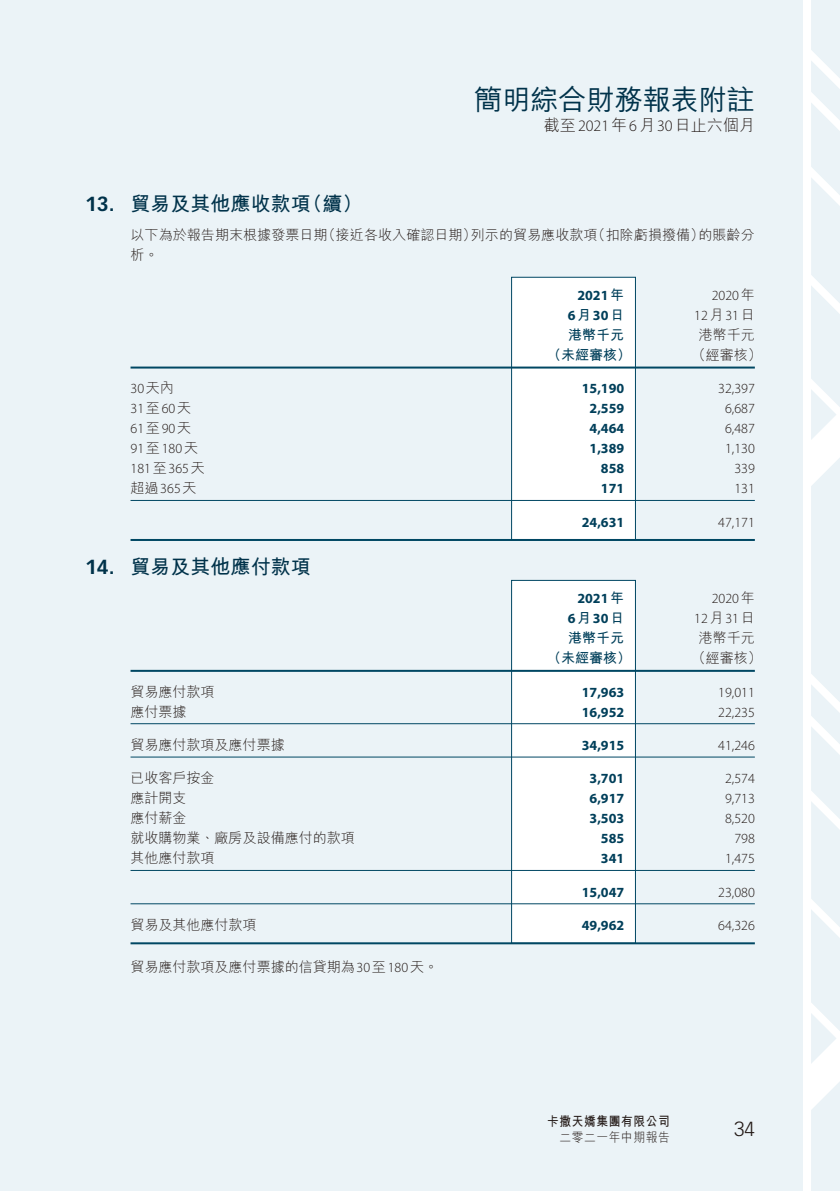
<style>
.page{position:relative;width:840px;height:1191px;background:#fff}
.page>*{position:absolute;margin:0;border:0;box-sizing:border-box;transform-origin:0 0}
.t1{font:500 28px "M Hei HK";color:#00324a}
.Note_Subhead_1{font:700 20px "M Hei HK";color:#00324a}
.Note_Subhead_1-2{font:700 20px "Vectora LT Std";color:#00324a}
.t2{font:300 20px "Vectora LT Std";color:#231916}
.t3{font:300 16px "M Hei HK";color:#231916}
.Note_Table_2_Colume{font:300 14px/20px "M Hei HK";color:#231916}
.Note_Table_2_Colume-2{font:300 14px "Myriad Pro";color:#231916}
.Note_Table_2_Colume-3{font:700 14px "Myriad Pro";color:#003f5a}
.Note_Table_2_Colume-4{font:700 14px "M Hei HK";color:#003f5a}
.t4{font:700 13px "M Hei HK";letter-spacing:.05em;color:#231916;scale:.9 1}
.t5{font:300 13px "M Hei HK";letter-spacing:.05em;color:#231916;scale:.9 1}
.s1{font-family:"Myriad Pro"}
.s2{font-family:"M Hei HK"}
</style>
<div class="page">
<div style="left:1px;top:0;width:838px;height:1191px;background:#ebf3f7"></div>
<svg style="left:810px;top:0;width:29px;height:1191px"></svg>
<div style="left:803px;top:0;width:7px;height:1191px;background:#fff"></div>
<div style="left:511px;top:580px;width:124px;height:363px;background:#fff;border:1px solid #004763"></div>
<div style="left:511px;top:277px;width:124px;height:263px;background:#fff;border:1px solid #004763"></div>
<hr style="left:130px;top:366px;width:624px;height:2px;background:#004763">
<hr style="left:130px;top:500px;width:624px;height:1px;background:#004763">
<hr style="left:130px;top:539px;width:624px;height:2px;background:#004763">
<hr style="left:130px;top:670px;width:624px;height:2px;background:#004763">
<hr style="left:130px;top:723px;width:624px;height:1px;background:#004763">
<hr style="left:130px;top:756px;width:624px;height:1px;background:#004763">
<hr style="left:130px;top:870px;width:624px;height:1px;background:#004763">
<hr style="left:130px;top:903px;width:624px;height:1px;background:#004763">
<hr style="left:130px;top:942px;width:624px;height:2px;background:#004763">
<h1 class="t1" style="left:474px;top:79px;width:281px">簡明綜合財務報表附註</h1>
<p class="t3" style="left:543px;top:117px;width:212px">截至<span class="s1">2021</span>年<span class="s1">6</span>月<span class="s1">30</span>日止六個月</p>
<p class="Note_Subhead_1-2" style="left:85px;top:191px;width:31px">13.</p>
<p class="Note_Subhead_1-2" style="left:85px;top:555px;width:31px">14.</p>
<p class="Note_Subhead_1" style="left:130px;top:189px;width:181px">貿易及其他應收款項</p>
<p class="Note_Subhead_1" style="left:302px;top:189px;width:61px">（續(</p>
<p class="Note_Table_2_Colume" style="left:321px;top:224px;width:156px">（接近各收入確認日期）</p>
<p class="Note_Table_2_Colume" style="left:591px;top:224px;width:114px">（扣除虧損撥備）</p>
<p class="Note_Table_2_Colume" style="left:470px;top:224px;width:128px">列示的貿易應收款項</p>
<p class="Note_Table_2_Colume" style="left:130px;top:224px;width:198px">以下為於報告期末根據發票日期析。</p>
<p class="Note_Table_2_Colume" style="left:698px;top:224px;width:58px">的賬齡分</p>
<p class="Note_Table_2_Colume-3" style="left:577px;top:286px;width:48px">2021<span class="s2">年</span></p>
<p class="Note_Table_2_Colume-2" style="left:711px;top:287px;width:45px">2020 <span class="s2">年</span></p>
<p class="Note_Table_2_Colume-3" style="left:567px;top:306px;width:58px">6<span class="s2">月</span>30<span class="s2">日</span></p>
<p class="Note_Table_2_Colume-2" style="left:693px;top:307px;width:62px">12<span class="s2">月</span>31<span class="s2">日</span></p>
<p class="Note_Table_2_Colume-4" style="left:568px;top:324px;width:57px">港幣千元</p>
<p class="Note_Table_2_Colume" style="left:698px;top:324px;width:57px">港幣千元</p>
<p class="Note_Table_2_Colume-4" style="left:547px;top:344px;width:85px">（未經審核）</p>
<p class="Note_Table_2_Colume" style="left:691px;top:344px;width:71px">（經審核(</p>
<p class="Note_Table_2_Colume-2" style="left:130px;top:380px;width:45px">30<span class="s2">天內</span></p>
<p class="Note_Table_2_Colume-3" style="left:581px;top:379px;width:44px">15,190</p>
<p class="Note_Table_2_Colume-2" style="left:717px;top:380px;width:38px">32,397</p>
<p class="Note_Table_2_Colume-2" style="left:130px;top:400px;width:62px">31<span class="s2">至</span>60<span class="s2">天</span></p>
<p class="Note_Table_2_Colume-3" style="left:589px;top:399px;width:36px">2,559</p>
<p class="Note_Table_2_Colume-2" style="left:724px;top:400px;width:31px">6,687</p>
<p class="Note_Table_2_Colume-2" style="left:130px;top:420px;width:62px">61<span class="s2">至</span>90<span class="s2">天</span></p>
<p class="Note_Table_2_Colume-3" style="left:589px;top:419px;width:36px">4,464</p>
<p class="Note_Table_2_Colume-2" style="left:724px;top:420px;width:31px">6,487</p>
<p class="Note_Table_2_Colume-2" style="left:130px;top:440px;width:69px">91<span class="s2">至</span>180<span class="s2">天</span></p>
<p class="Note_Table_2_Colume-3" style="left:589px;top:439px;width:36px">1,389</p>
<p class="Note_Table_2_Colume-2" style="left:724px;top:440px;width:31px">1,130</p>
<p class="Note_Table_2_Colume-2" style="left:130px;top:460px;width:76px">181<span class="s2">至</span>365<span class="s2">天</span></p>
<p class="Note_Table_2_Colume-3" style="left:600px;top:459px;width:25px">858</p>
<p class="Note_Table_2_Colume-2" style="left:734px;top:460px;width:22px">339</p>
<p class="Note_Table_2_Colume" style="left:130px;top:478px;width:67px">超過<span class="s1">365</span>天</p>
<p class="Note_Table_2_Colume-3" style="left:600px;top:479px;width:25px">171</p>
<p class="Note_Table_2_Colume-2" style="left:734px;top:480px;width:22px">131</p>
<p class="Note_Table_2_Colume-3" style="left:581px;top:513px;width:44px">24,631</p>
<p class="Note_Table_2_Colume-2" style="left:717px;top:513px;width:38px">47,171</p>
<p class="Note_Subhead_1" style="left:130px;top:552px;width:181px">貿易及其他應付款項</p>
<p class="Note_Table_2_Colume-3" style="left:577px;top:589px;width:48px">2021<span class="s2">年</span></p>
<p class="Note_Table_2_Colume-2" style="left:711px;top:590px;width:45px">2020 <span class="s2">年</span></p>
<p class="Note_Table_2_Colume-3" style="left:567px;top:609px;width:58px">6<span class="s2">月</span>30<span class="s2">日</span></p>
<p class="Note_Table_2_Colume-2" style="left:693px;top:610px;width:62px">12<span class="s2">月</span>31<span class="s2">日</span></p>
<p class="Note_Table_2_Colume-4" style="left:568px;top:628px;width:57px">港幣千元</p>
<p class="Note_Table_2_Colume" style="left:698px;top:628px;width:57px">港幣千元</p>
<p class="Note_Table_2_Colume-4" style="left:547px;top:648px;width:85px">（未經審核）</p>
<p class="Note_Table_2_Colume" style="left:691px;top:648px;width:71px">（經審核(</p>
<p class="Note_Table_2_Colume" style="left:130px;top:681px;width:85px">貿易應付款項</p>
<p class="Note_Table_2_Colume-3" style="left:581px;top:682px;width:44px">17,963</p>
<p class="Note_Table_2_Colume-2" style="left:717px;top:683px;width:38px">19,011</p>
<p class="Note_Table_2_Colume" style="left:130px;top:701px;width:57px">應付票據</p>
<p class="Note_Table_2_Colume-3" style="left:581px;top:702px;width:44px">16,952</p>
<p class="Note_Table_2_Colume-2" style="left:717px;top:703px;width:38px">22,235</p>
<p class="Note_Table_2_Colume" style="left:130px;top:734px;width:155px">貿易應付款項及應付票據</p>
<p class="Note_Table_2_Colume-3" style="left:581px;top:736px;width:44px">34,915</p>
<p class="Note_Table_2_Colume-2" style="left:717px;top:737px;width:38px">41,246</p>
<p class="Note_Table_2_Colume" style="left:130px;top:768px;width:85px">已收客戶按金</p>
<p class="Note_Table_2_Colume-3" style="left:589px;top:769px;width:36px">3,701</p>
<p class="Note_Table_2_Colume-2" style="left:724px;top:770px;width:31px">2,574</p>
<p class="Note_Table_2_Colume" style="left:130px;top:788px;width:57px">應計開支</p>
<p class="Note_Table_2_Colume-3" style="left:589px;top:789px;width:36px">6,917</p>
<p class="Note_Table_2_Colume-2" style="left:724px;top:790px;width:31px">9,713</p>
<p class="Note_Table_2_Colume" style="left:130px;top:808px;width:57px">應付薪金</p>
<p class="Note_Table_2_Colume-3" style="left:589px;top:809px;width:36px">3,503</p>
<p class="Note_Table_2_Colume-2" style="left:724px;top:810px;width:31px">8,520</p>
<p class="Note_Table_2_Colume" style="left:130px;top:828px;width:225px">就收購物業、廠房及設備應付的款項</p>
<p class="Note_Table_2_Colume-3" style="left:600px;top:829px;width:25px">585</p>
<p class="Note_Table_2_Colume-2" style="left:734px;top:830px;width:22px">798</p>
<p class="Note_Table_2_Colume" style="left:130px;top:848px;width:85px">其他應付款項</p>
<p class="Note_Table_2_Colume-3" style="left:600px;top:849px;width:25px">341</p>
<p class="Note_Table_2_Colume-2" style="left:724px;top:850px;width:31px">1,475</p>
<p class="Note_Table_2_Colume-3" style="left:581px;top:882px;width:44px">15,047</p>
<p class="Note_Table_2_Colume-2" style="left:717px;top:883px;width:38px">23,080</p>
<p class="Note_Table_2_Colume" style="left:130px;top:914px;width:127px">貿易及其他應付款項</p>
<p class="Note_Table_2_Colume" style="left:130px;top:956px;width:309px">貿易應付款項及應付票據的信貸期為<span class="s1">30</span>至<span class="s1">180</span>天。</p>
<p class="Note_Table_2_Colume-3" style="left:581px;top:916px;width:44px">49,962</p>
<p class="Note_Table_2_Colume-2" style="left:717px;top:917px;width:38px">64,326</p>
<p class="t4" style="left:547px;top:1112px;width:137px">卡撒天嬌集團有限公司</p>
<p class="t5" style="left:559px;top:1131px;width:124px">二零二一年中期報告</p>
<h2 class="t2" style="left:733px;top:1117px;width:22px">34</h2>
</div>
